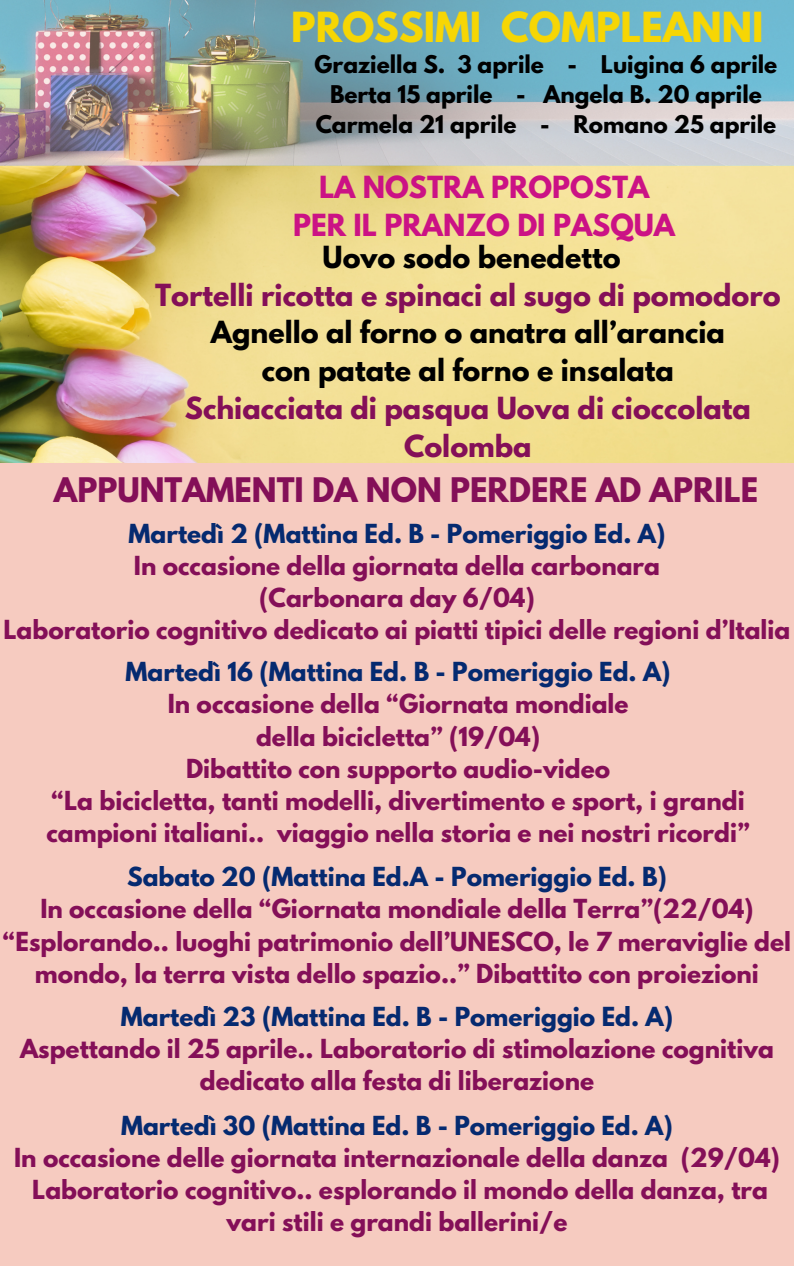
<style>
.page{position:relative;width:794px;height:1266px;background:#fff}
.page>*{position:absolute;margin:0;border:0;box-sizing:border-box;transform-origin:0 0}
.t1{font:700 36.75px "League Spartan";color:#f6d604}
.t2{font:700 30px "League Spartan";color:#840f58}
.t3{font:700 27px/37.7px "League Spartan";color:#840f58;text-align:center}
.t4{font:700 27px/37.7px "League Spartan";color:#000;text-align:center}
.t5{font:700 27px/37.7px "League Spartan";color:#cb1285;text-align:center}
.t6{font:700 23.25px/32.1px "League Spartan";color:#840f58;text-align:center}
.t7{font:700 23.25px "League Spartan";color:#052a70}
.t8{font:700 21.6px/30.1px "League Spartan";color:#000;text-align:center}
</style>
<div class="page">
<div style="left:0;top:0;width:793px;height:1266px;background:#f6cbc0"></div>
<img style="left:0;top:0;width:793px;height:463px">
<h1 class="t1" style="left:291px;top:9px;width:473px">PROSSIMI COMPLEANNI</h1>
<p class="t8" style="left:314px;top:52px;width:464px">Graziella S. 3 aprile - Luigina 6 aprile<br>Berta 15 aprile - Angela B. 20 aprile<br>Carmela 21 aprile - Romano 25 aprile</p>
<p class="t5" style="left:293px;top:172px;width:383px">LA NOSTRA PROPOSTA<br>PER IL PRANZO DI PASQUA</p>
<p class="t4" style="left:322px;top:242px;width:299px">Uovo sodo benedetto</p>
<p class="t3" style="left:155px;top:279px;width:627px">Tortelli ricotta e spinaci al sugo di pomodoro</p>
<p class="t4" style="left:211px;top:317px;width:515px">Agnello al forno o anatra all’arancia con patate al forno e insalata</p>
<p class="t3" style="left:185px;top:392px;width:567px">Schiacciata di pasqua Uova di cioccolata<br>Colomba</p>
<p class="t2" style="left:54px;top:475px;width:705px">APPUNTAMENTI DA NON PERDERE AD APRILE</p>
<p class="t7" style="left:128px;top:522px;width:538px">Martedì 2 (Mattina Ed. B - Pomeriggio Ed. A)</p>
<p class="t6" style="left:3px;top:552px;width:788px">In occasione della giornata della carbonara<br>(Carbonara day 6/04)<br>Laboratorio cognitivo dedicato ai piatti tipici delle regioni d’Italia</p>
<p class="t7" style="left:125px;top:660px;width:546px">Martedì 16 (Mattina Ed. B - Pomeriggio Ed. A)</p>
<p class="t6" style="left:46px;top:691px;width:704px">In occasione della “Giornata mondiale<br>della bicicletta” (19/04)<br>Dibattito con supporto audio-video<br>“La bicicletta, tanti modelli, divertimento e sport, i grandi campioni italiani.. viaggio nella storia e nei nostri ricordi”</p>
<p class="t7" style="left:127px;top:865px;width:541px">Sabato 20 (Mattina Ed.A - Pomeriggio Ed. B)</p>
<p class="t6" style="left:3px;top:896px;width:789px">In occasione della “Giornata mondiale della Terra”(22/04) “Esplorando.. luoghi patrimonio dell’UNESCO, le 7 meraviglie del mondo, la terra vista dello spazio..” Dibattito con proiezioni</p>
<p class="t7" style="left:121px;top:1005px;width:553px">Martedì 23 (Mattina Ed. B - Pomeriggio Ed. A)</p>
<p class="t6" style="left:20px;top:1036px;width:755px">Aspettando il 25 aprile.. Laboratorio di stimolazione cognitiva dedicato alla festa di liberazione</p>
<p class="t7" style="left:121px;top:1113px;width:553px">Martedì 30 (Mattina Ed. B - Pomeriggio Ed. A)</p>
<p class="t6" style="left:14px;top:1144px;width:766px">In occasione delle giornata internazionale della danza (29/04)<br>Laboratorio cognitivo.. esplorando il mondo della danza, tra vari stili e grandi ballerini/e</p>
</div>
